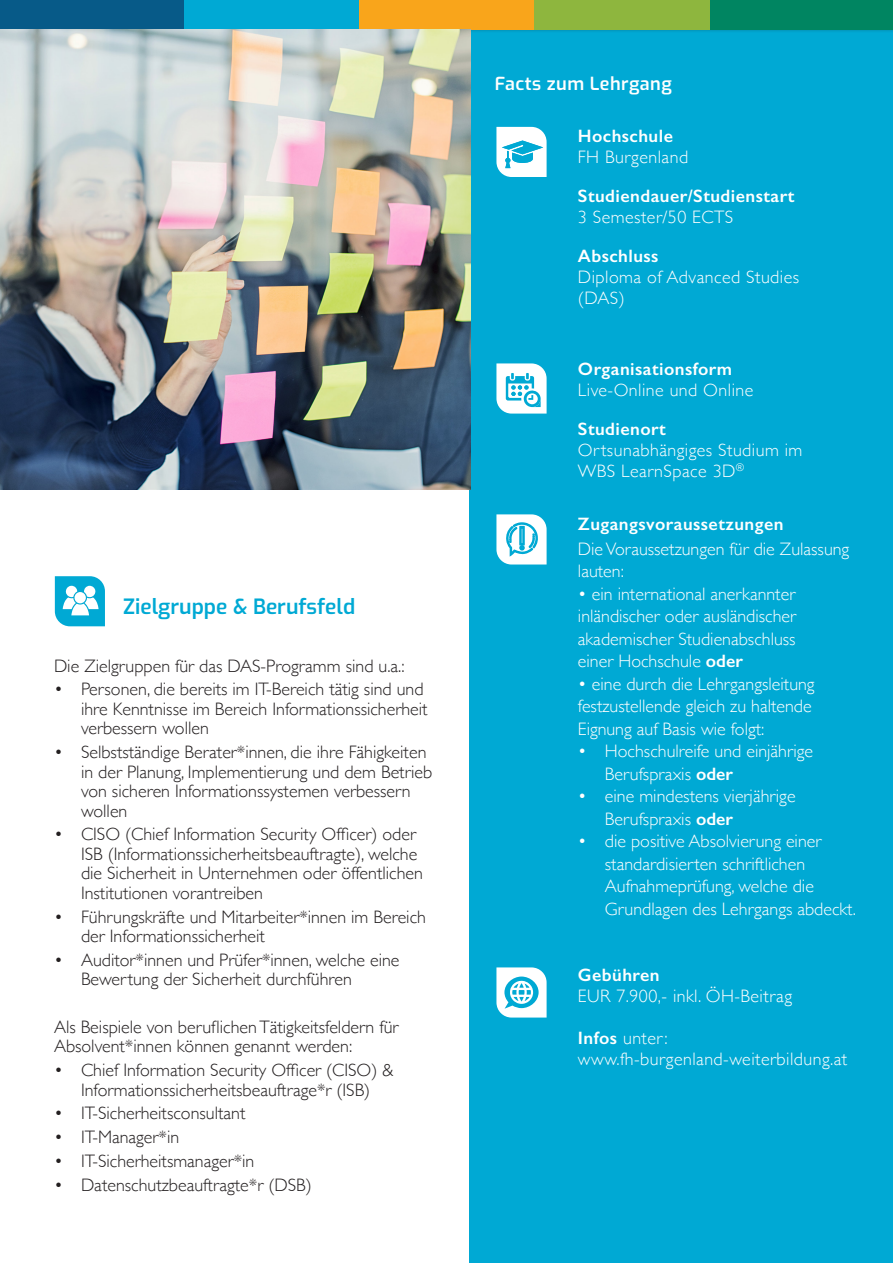
<style>
.page{position:relative;width:893px;height:1263px;background:#fff}
.page>*{position:absolute;margin:0;border:0;box-sizing:border-box;transform-origin:0 0}
.Zielgruppe{font:100 21px "Exo";color:#00a9d4}
.Aufzählungen{font:300 18px/19.5px "Gill Sans";color:#231f20}
.Fließtext{font:300 18px/22.5px "Gill Sans";color:#fff}
.URL{font:300 18px/21px "Gill Sans";letter-spacing:.025em;color:#fff}
.Ortsunabhängig{font:300 18px/21px "Gill Sans";letter-spacing:.025em;color:#fff}
.Abschlussbezeichnung{font:300 18px/21px "Gill Sans";letter-spacing:.025em;color:#fff}
.Studiendauer{font:600 18px "Gill Sans";letter-spacing:.025em;color:#fff}
.Zugang{font:600 18px "Gill Sans";letter-spacing:.025em;color:#fff}
.online{font:300 18px "Gill Sans";letter-spacing:.025em;color:#fff}
.Organisationsform{font:600 18px "Gill Sans";letter-spacing:.025em;color:#fff}
.Facts{font:100 18px "Exo";letter-spacing:.025em;color:#fff}
.ECTS{font:300 18px "Gill Sans";letter-spacing:.025em;color:#fff}
.FH_BGLD{font:300 18px "Gill Sans";letter-spacing:.025em;color:#fff}
.Hochschule{font:600 18px "Gill Sans";letter-spacing:.025em;color:#fff}
.Ort{font:600 18px "Gill Sans";letter-spacing:.025em;color:#fff}
.Abschluss{font:600 18px "Gill Sans";letter-spacing:.025em;color:#fff}
.Gebühren{font:600 18px "Gill Sans";letter-spacing:.025em;color:#fff}
.s1{font-weight:600}
</style>
<div class="page">
<div style="left:469px;top:0;width:424px;height:1263px;background:#00a9d4"></div>
<div style="left:355px;top:0;width:538px;height:33px;background:#029dc4"></div>
<div style="left:710px;top:0;width:183px;height:30px;background:#008561"></div>
<div style="left:358px;top:0;width:176px;height:30px;background:#f9a51b"></div>
<div style="left:534px;top:0;width:176px;height:30px;background:#8eb63e"></div>
<div style="left:183px;top:0;width:175px;height:30px;background:#00a9d4"></div>
<div style="left:0;top:0;width:183px;height:30px;background:#075a88"></div>
<svg style="left:55px;top:576px;width:50px;height:50px"></svg>
<svg style="left:496px;top:127px;width:51px;height:50px"></svg>
<svg style="left:496px;top:967px;width:51px;height:50px"></svg>
<svg style="left:496px;top:363px;width:51px;height:51px"></svg>
<svg style="left:496px;top:514px;width:51px;height:50px;background:#c2eaf4"></svg>
<img style="left:0;top:30px;width:471px;height:459px">
<p class="Zielgruppe" style="left:123px;top:591px;width:233px">Zielgruppe &amp; Berufsfeld</p>
<p class="Aufzählungen" style="left:54px;top:655px;width:352px">Die Zielgruppen für das DAS-Programm sind u.a.:</p>
<p class="Aufzählungen" style="left:81px;top:679px;width:348px;text-indent:-27px">• Personen, die bereits im IT-Bereich tätig sind und ihre Kenntnisse im Bereich Informationssicherheit verbessern wollen</p>
<p class="Aufzählungen" style="left:81px;top:742px;width:353px;text-indent:-27px">• Selbstständige Berater*innen, die ihre Fähigkeiten in der Planung, Implementierung und dem Betrieb von sicheren Informationssystemen verbessern wollen</p>
<p class="Aufzählungen" style="left:81px;top:824px;width:344px;text-indent:-27px">• CISO (Chief Information Security Officer) oder ISB (Informationssicherheitsbeauftragte), welche die Sicherheit in Unternehmen oder öffentlichen Institutionen vorantreiben</p>
<p class="Aufzählungen" style="left:81px;top:906px;width:346px;text-indent:-27px">• Führungskräfte und Mitarbeiter*innen im Bereich der Informationssicherheit</p>
<p class="Aufzählungen" style="left:81px;top:949px;width:320px;text-indent:-27px">• Auditor*innen und Prüfer*innen, welche eine<br>Bewertung der Sicherheit durchführen</p>
<p class="Aufzählungen" style="left:54px;top:1016px;width:346px">Als Beispiele von beruflichen Tätigkeitsfeldern für<br>Absolvent*innen können genannt werden:</p>
<p class="Aufzählungen" style="left:54px;top:1060px;width:341px;text-align:center">• Chief Information Security Officer (CISO) &amp;<br>Informationssicherheitsbeauftrage*r (ISB)</p>
<p class="Aufzählungen" style="left:54px;top:1103px;width:193px">• IT-Sicherheitsconsultant</p>
<p class="Aufzählungen" style="left:54px;top:1127px;width:127px">• IT-Manager*in</p>
<p class="Aufzählungen" style="left:54px;top:1150px;width:202px">• IT-Sicherheitsmanager*in</p>
<p class="Aufzählungen" style="left:54px;top:1174px;width:259px">• Datenschutzbeauftragte*r (DSB)</p>
<p class="Facts" style="left:495px;top:71px;width:178px">Facts zum Lehrgang</p>
<p class="Hochschule" style="left:578px;top:125px;width:97px">Hochschule</p>
<p class="FH_BGLD" style="left:578px;top:143px;width:112px">FH Burgenland</p>
<p class="Studiendauer" style="left:578px;top:185px;width:218px">Studiendauer/Studienstart</p>
<p class="ECTS" style="left:578px;top:203px;width:157px">3 Semester/50 ECTS</p>
<p class="Abschluss" style="left:578px;top:245px;width:82px">Abschluss</p>
<p class="Abschlussbezeichnung" style="left:578px;top:266px;width:223px">Diploma of Advanced Studies (DAS)</p>
<p class="Organisationsform" style="left:578px;top:358px;width:156px">Organisationsform</p>
<p class="online" style="left:578px;top:375px;width:177px">Live-Online und Online</p>
<p class="Ort" style="left:578px;top:418px;width:89px">Studienort</p>
<p class="Ortsunabhängig" style="left:578px;top:438px;width:226px">Ortsunabhängiges Studium im<br>WBS LearnSpace 3D<sup>®</sup></p>
<p class="Zugang" style="left:578px;top:513px;width:207px">Zugangsvoraussetzungen</p>
<p class="Fließtext" style="left:578px;top:537px;width:273px">Die Voraussetzungen für die Zulassung lauten:</p>
<p class="Fließtext" style="left:578px;top:582px;width:220px;text-align:justify">• ein international anerkannter inländischer oder ausländischer akademischer Studienabschluss</p>
<p class="Fließtext" style="left:578px;top:649px;width:167px">einer Hochschule <span class="s1">oder</span></p>
<p class="Fließtext" style="left:578px;top:672px;width:238px">• eine durch die Lehrgangsleitung festzustellende gleich zu haltende<br>Eignung auf Basis wie folgt:</p>
<p class="Fließtext" style="left:605px;top:739px;width:210px;text-indent:-27px">• Hochschulreife und einjährige<br>Berufspraxis <span class="s1">oder</span></p>
<p class="Fließtext" style="left:605px;top:784px;width:192px;text-indent:-27px">• eine mindestens vierjährige<br>Berufspraxis <span class="s1">oder</span></p>
<p class="Fließtext" style="left:605px;top:829px;width:252px;text-indent:-27px">• die positive Absolvierung einer standardisierten schriftlichen Aufnahmeprüfung, welche die Grundlagen des Lehrgangs abdeckt.</p>
<p class="Gebühren" style="left:578px;top:963px;width:83px">Gebühren</p>
<p class="URL" style="left:578px;top:984px;width:216px">EUR 7.900,- inkl. ÖH-Beitrag</p>
<p class="URL" style="left:578px;top:1026px;width:271px"><span class="s1">Infos</span> unter: www.fh-burgenland-weiterbildung.at</p>
</div>
